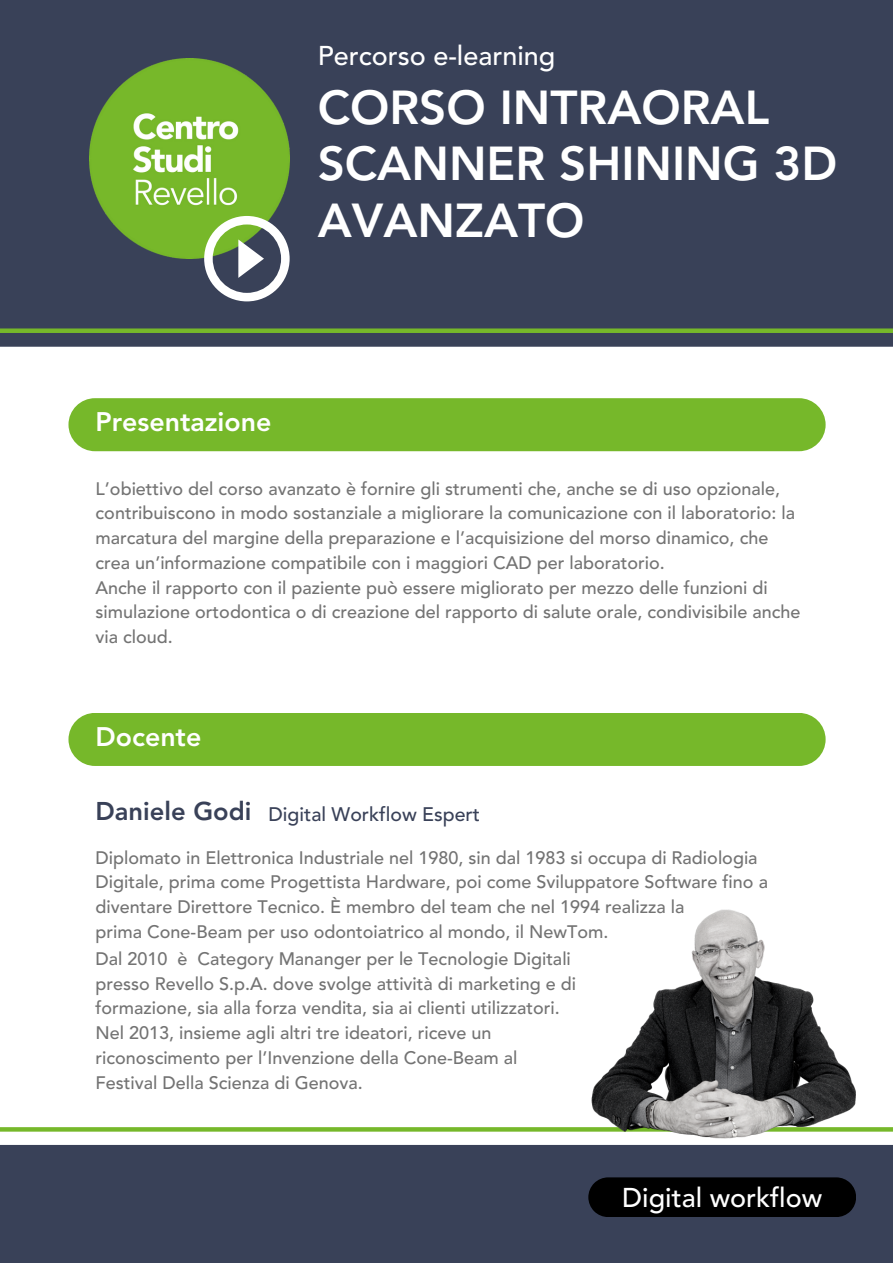
<style>
.page{position:relative;width:893px;height:1264px;background:#fff}
.page>*{position:absolute;margin:0;border:0;box-sizing:border-box;transform-origin:0 0}
.t1{font:800 47.25px/56.2px "Avenir LT Std";color:#fff}
.t2{font:500 27px "Avenir LT Std";color:#fff}
.t3{font:800 26.7px "Avenir LT Std";color:#fff}
.t4{font:800 25.5px "Avenir LT Std";color:#394158}
.t5{font:500 19.5px "Avenir LT Std";color:#394158}
.t6{font:500 18px/24.8px "Avenir LT Std";color:#737373}
</style>
<div class="page">
<div style="left:0;top:0;width:892px;height:1262px;background:#394158"></div>
<img style="left:89px;top:58px;width:200px;height:200px">
<svg style="left:204px;top:216px;width:85px;height:85px"></svg>
<div style="left:0;top:347px;width:892px;height:797px;background:#fff"></div>
<div style="left:588px;top:1177px;width:268px;height:39px;background:#000"></div>
<svg style="left:0;top:1127px;width:520px;height:4px;background:#7bba32"></svg>
<div style="left:0;top:328px;width:892px;height:5px;background:#76b82a"></div>
<div style="left:68px;top:398px;width:757px;height:53px;background:#76b82a;border-radius:27px"></div>
<div style="left:68px;top:713px;width:757px;height:53px;background:#76b82a;border-radius:27px"></div>
<img style="left:520px;top:871px;width:372px;height:274px">
<p class="t2" style="left:318px;top:44px;width:239px">Percorso e-learning</p>
<p class="t1" style="left:318px;top:84px;width:521px">CORSO INTRAORAL<br>SCANNER SHINING 3D<br>AVANZATO</p>
<p class="t3" style="left:96px;top:410px;width:177px">Presentazione</p>
<p class="t6" style="left:96px;top:478px;width:701px">L’obiettivo del corso avanzato è fornire gli strumenti che, anche se di uso opzionale, contribuiscono in modo sostanziale a migliorare la comunicazione con il laboratorio: la marcatura del margine della preparazione e l’acquisizione del morso dinamico, che crea un’informazione compatibile con i maggiori CAD per laboratorio.</p>
<p class="t6" style="left:96px;top:576px;width:706px">Anche il rapporto con il paziente può essere migliorato per mezzo delle funzioni di simulazione ortodontica o di creazione del rapporto di salute orale, condivisibile anche via cloud.</p>
<p class="t3" style="left:96px;top:725px;width:107px">Docente</p>
<p class="t4" style="left:96px;top:801px;width:157px">Daniele Godi</p>
<p class="t5" style="left:268px;top:806px;width:213px">Digital Workflow Espert</p>
<p class="t6" style="left:96px;top:846px;width:673px">Diplomato in Elettronica Industriale nel 1980, sin dal 1983 si occupa di Radiologia<br>Digitale, prima come Progettista Hardware, poi come Sviluppatore Software fino a diventare Direttore Tecnico. È membro del team che nel 1994 realizza la</p>
<p class="t6" style="left:96px;top:921px;width:514px">prima Cone-Beam per uso odontoiatrico al mondo, il NewTom.</p>
<p class="t6" style="left:96px;top:947px;width:482px">Dal 2010 è Category Mananger per le Tecnologie Digitali presso Revello S.p.A. dove svolge attività di marketing e di formazione, sia alla forza vendita, sia ai clienti utilizzatori.</p>
<p class="t6" style="left:96px;top:1022px;width:423px">Nel 2013, insieme agli altri tre ideatori, riceve un riconoscimento per l’Invenzione della Cone-Beam al</p>
<p class="t6" style="left:96px;top:1071px;width:269px">Festival Della Scienza di Genova.</p>
<p class="t2" style="left:622px;top:1186px;width:201px">Digital workflow</p>
</div>
